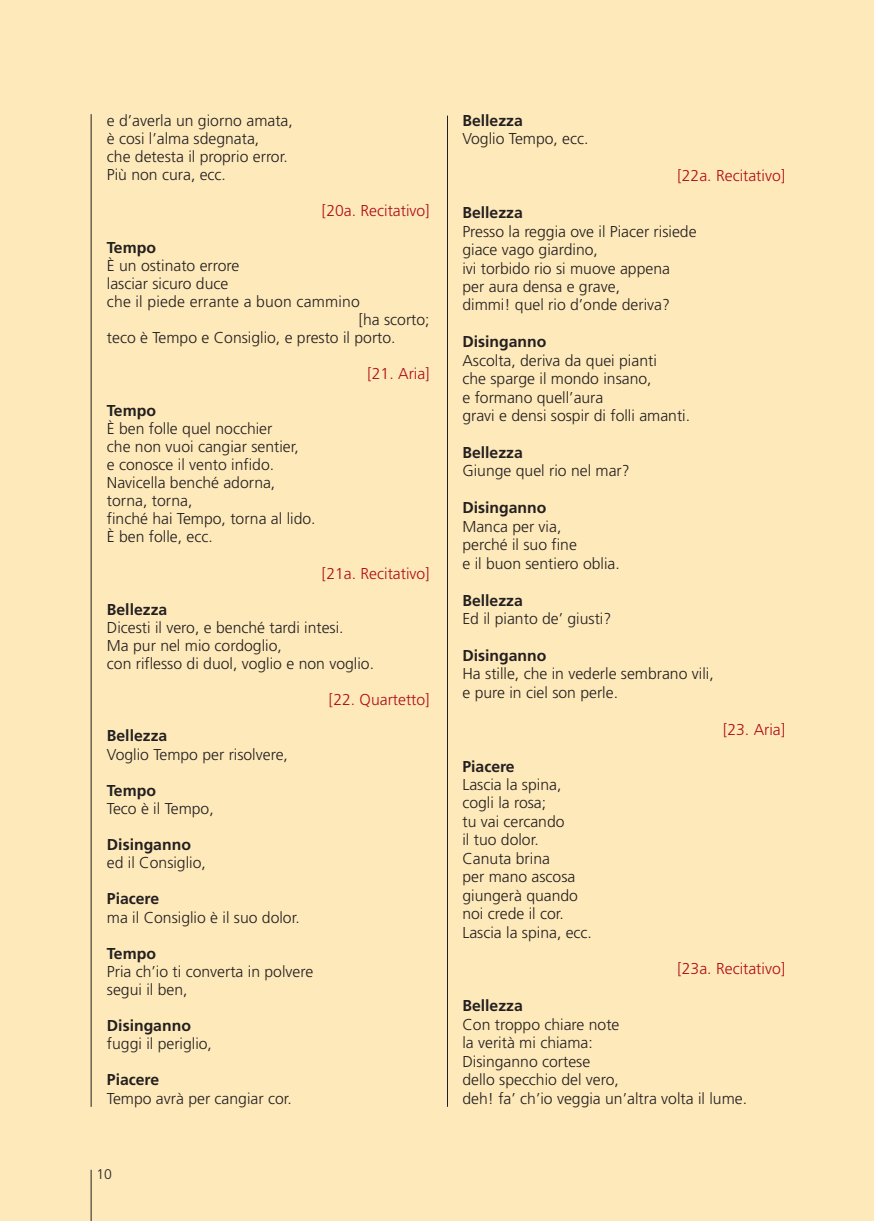
<style>
.page{position:relative;width:874px;height:1221px;background:#fff}
.page>*{position:absolute;margin:0;border:0;box-sizing:border-box;transform-origin:0 0}
.t1{font:300 15.75px/18.4px "Frutiger";color:#231f20}
.t2{font:700 15.75px "Frutiger";color:#231f20}
.t3{font:300 15.75px "Frutiger";color:#b00d15}
.t4{font:300 14px "Frutiger";color:#231f20}
</style>
<div class="page">
<div style="left:0;top:0;width:858px;height:1220px;background:#fee9ba"></div>
<hr style="left:447px;top:116px;width:1px;height:990px;background:#231f20">
<hr style="left:91px;top:114px;width:1px;height:992px;background:#231f20">
<hr style="left:91px;top:1169px;width:1px;height:51px;background:#231f20">
<div style="left:858px;top:0;width:15px;height:1220px;background:#fee9ba"></div>
<p class="t1" style="left:107px;top:113px;width:187px">e d’averla un giorno amata, è cosi l’alma sdegnata,<br>che detesta il proprio error.<br>Più non cura, ecc.</p>
<p class="t3" style="left:322px;top:205px;width:109px">[20a. Recitativo]</p>
<p class="t2" style="left:107px;top:241px;width:51px">Tempo</p>
<p class="t1" style="left:107px;top:257px;width:134px">È un ostinato errore</p>
<p class="t1" style="left:107px;top:275px;width:123px">lasciar sicuro duce</p>
<p class="t1" style="left:107px;top:293px;width:254px">che il piede errante a buon cammino</p>
<p class="t1" style="left:358px;top:311px;width:72px">[ha scorto;</p>
<p class="t1" style="left:107px;top:330px;width:290px">teco è Tempo e Consiglio, e presto il porto.</p>
<p class="t3" style="left:367px;top:367px;width:64px">[21. Aria]</p>
<p class="t2" style="left:107px;top:404px;width:51px">Tempo</p>
<p class="t1" style="left:107px;top:420px;width:210px">È ben folle quel nocchier<br>che non vuoi cangiar sentier,<br>e conosce il vento infido.<br>Navicella benché adorna, torna, torna,<br>finché hai Tempo, torna al lido.<br>È ben folle, ecc.</p>
<p class="t3" style="left:322px;top:566px;width:109px">[21a. Recitativo]</p>
<p class="t2" style="left:107px;top:603px;width:62px">Bellezza</p>
<p class="t1" style="left:107px;top:619px;width:268px">Dicesti il vero, e benché tardi intesi.<br>Ma pur nel mio cordoglio,<br>con riflesso di duol, voglio e non voglio.</p>
<p class="t3" style="left:329px;top:693px;width:102px">[22. Quartetto]</p>
<p class="t2" style="left:107px;top:729px;width:62px">Bellezza</p>
<p class="t1" style="left:107px;top:746px;width:182px">Voglio Tempo per risolvere,</p>
<p class="t2" style="left:107px;top:784px;width:51px">Tempo</p>
<p class="t1" style="left:107px;top:800px;width:108px">Teco è il Tempo,</p>
<p class="t2" style="left:107px;top:838px;width:85px">Disinganno</p>
<p class="t1" style="left:107px;top:854px;width:100px">ed il Consiglio,</p>
<p class="t2" style="left:107px;top:892px;width:54px">Piacere</p>
<p class="t1" style="left:107px;top:909px;width:194px">ma il Consiglio è il suo dolor.</p>
<p class="t2" style="left:107px;top:946px;width:51px">Tempo</p>
<p class="t1" style="left:107px;top:963px;width:208px">Pria ch’io ti converta in polvere segui il ben,</p>
<p class="t2" style="left:107px;top:1019px;width:85px">Disinganno</p>
<p class="t1" style="left:107px;top:1035px;width:107px">fuggi il periglio,</p>
<p class="t2" style="left:107px;top:1073px;width:54px">Piacere</p>
<p class="t1" style="left:107px;top:1089px;width:186px">Tempo avrà per cangiar cor.</p>
<p class="t4" style="left:96px;top:1168px;width:17px">10</p>
<p class="t2" style="left:462px;top:114px;width:62px">Bellezza</p>
<p class="t1" style="left:462px;top:131px;width:128px">Voglio Tempo, ecc.</p>
<p class="t3" style="left:677px;top:169px;width:109px">[22a. Recitativo]</p>
<p class="t2" style="left:462px;top:206px;width:62px">Bellezza</p>
<p class="t1" style="left:462px;top:223px;width:235px">Presso la reggia ove il Piacer risiede giace vago giardino,<br>ivi torbido rio si muove appena<br>per aura densa e grave,<br>dimmi! quel rio d’onde deriva?</p>
<p class="t2" style="left:462px;top:335px;width:85px">Disinganno</p>
<p class="t1" style="left:462px;top:352px;width:229px">Ascolta, deriva da quei pianti<br>che sparge il mondo insano,<br>e formano quell’aura<br>gravi e densi sospir di folli amanti.</p>
<p class="t2" style="left:462px;top:446px;width:62px">Bellezza</p>
<p class="t1" style="left:462px;top:463px;width:169px">Giunge quel rio nel mar?</p>
<p class="t2" style="left:462px;top:501px;width:85px">Disinganno</p>
<p class="t1" style="left:462px;top:518px;width:159px">Manca per via,<br>perché il suo fine<br>e il buon sentiero oblia.</p>
<p class="t2" style="left:462px;top:593px;width:62px">Bellezza</p>
<p class="t1" style="left:462px;top:610px;width:150px">Ed il pianto de’ giusti?</p>
<p class="t2" style="left:462px;top:649px;width:85px">Disinganno</p>
<p class="t1" style="left:462px;top:665px;width:253px">Ha stille, che in vederle sembrano vili, e pure in ciel son perle.</p>
<p class="t2" style="left:462px;top:759px;width:54px">Piacere</p>
<p class="t1" style="left:462px;top:776px;width:131px">Lascia la spina, cogli la rosa;<br>tu vai cercando<br>il tuo dolor.<br>Canuta brina<br>per mano ascosa giungerà quando noi crede il cor.<br>Lascia la spina, ecc.</p>
<p class="t3" style="left:722px;top:722px;width:64px">[23. Aria]</p>
<p class="t3" style="left:677px;top:962px;width:109px">[23a. Recitativo]</p>
<p class="t2" style="left:462px;top:999px;width:62px">Bellezza</p>
<p class="t1" style="left:462px;top:1016px;width:286px">Con troppo chiare note<br>la verità mi chiama:<br>Disinganno cortese<br>dello specchio del vero,<br>deh! fa’ ch’io veggia un’altra volta il lume.</p>
</div>
